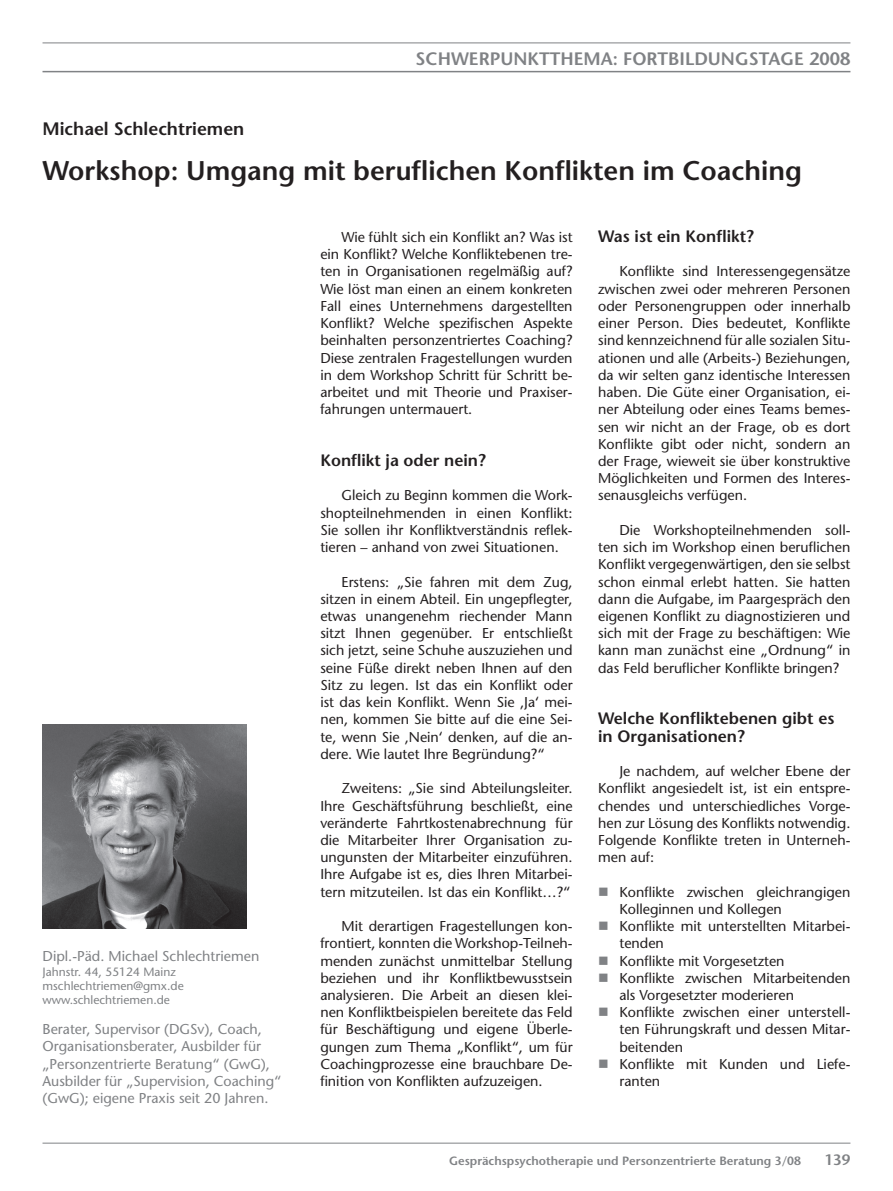
<style>
.page{position:relative;width:893px;height:1191px;background:#fff}
.page>*{position:absolute;margin:0;border:0;box-sizing:border-box;transform-origin:0 0}
.t1{font:600 27px "Stone Sans";color:#231f20}
.t2{font:600 18px "Stone Sans";color:#808285}
.t3{font:600 18px "Stone Sans";color:#231f20}
.t4{font:600 16.5px/17.2px "Stone Sans";color:#231f20}
.t5{font:600 15px "Stone Sans";color:#808285}
.t6{font:14.25px/17.2px "Stone Sans";color:#231f20;text-align:justify}
.t7{font:14.25px/17.1px "Stone Sans";color:#808285}
.t8{font:14.25px "Wingdings";color:#808285}
.t9{font:12px/14.4px "Stone Sans";color:#808285}
.t10{font:600 12px "Stone Sans";color:#808285}
</style>
<div class="page">
<hr style="left:43px;top:1142px;width:807px;height:1px;background:#808285">
<hr style="left:43px;top:43px;width:807px;height:1px;background:#808285">
<hr style="left:43px;top:71px;width:807px;height:1px;background:#808285">
<img style="left:43px;top:724px;width:204px;height:204px">
<p class="t2" style="left:416px;top:47px;width:436px">Schwerpunktthema: Fortbildungstage 2008</p>
<p class="t3" style="left:43px;top:118px;width:203px">M ichael Schlechtriemen</p>
<h1 class="t1" style="left:43px;top:154px;width:761px">Workshop: Umgang mit beruflichen Konflikten im Coaching</h1>
<p class="t7" style="left:43px;top:947px;width:218px">Dipl.-Päd. Michael Schlechtriemen</p>
<p class="t9" style="left:43px;top:964px;width:143px">Jahnstr. 44, 55124 Mainz mschlechtriemen@gmx.de www.schlechtriemen.de</p>
<p class="t7" style="left:43px;top:1020px;width:240px">Berater, Supervisor (DGSv), Coach, Organisationsberater, Ausbilder für „Personzentrierte Beratung“ (GwG), Ausbilder für „Supervision, Coaching“ (GwG); eigene Praxis seit 20 Jahren.</p>
<p class="t6" style="left:320px;top:228px;width:254px;text-indent:21px">Wie fühlt sich ein Konflikt an? Was ist ein Konflikt? Welche Konfliktebenen tre&shy;ten in Organisationen regelmäßig auf?<br>Wie löst man einen an einem konkreten Fall eines Unternehmens dargestellten Konflikt? Welche spezifischen Aspekte beinhalten personzentriertes Coaching?<br>Diese zentralen Fragestellungen wurden in dem Workshop Schritt für Schritt be&shy;arbeitet und mit Theorie und Praxiser&shy;fahrungen untermauert.</p>
<p class="t4" style="left:320px;top:451px;width:167px">Konflikt ja oder nein?</p>
<p class="t6" style="left:320px;top:487px;width:254px;text-indent:21px">Gleich zu Beginn kommen die Work&shy;shopteilnehmenden in einen Konflikt:<br>Sie sollen ihr Konfliktverständnis reflek&shy;tieren – anhand von zwei Situationen.</p>
<p class="t6" style="left:320px;top:573px;width:254px;text-indent:21px">Erstens: „Sie fahren mit dem Zug, sitzen in einem Abteil. Ein ungepflegter, etwas unangenehm riechender Mann sitzt Ihnen gegenüber. Er entschließt sich jetzt, seine Schuhe auszuziehen und seine Füße direkt neben Ihnen auf den Sitz zu legen. Ist das ein Konflikt oder ist das kein Konflikt. Wenn Sie ‚Ja‘ mei&shy;nen, kommen Sie bitte auf die eine Sei&shy;te, wenn Sie ‚Nein‘ denken, auf die an&shy;dere. Wie lautet Ihre Begründung?“</p>
<p class="t6" style="left:320px;top:779px;width:254px;text-indent:21px">Zweitens: „Sie sind Abteilungsleiter.<br>Ihre Geschäftsführung beschließt, eine veränderte Fahrtkostenabrechnung für die Mitarbeiter Ihrer Organisation zu&shy;ungunsten der Mitarbeiter einzuführen.<br>Ihre Aufgabe ist es, dies Ihren Mitarbei&shy;tern mitzuteilen. Ist das ein Konflikt…?“</p>
<p class="t6" style="left:320px;top:917px;width:254px;text-indent:21px">Mit derartigen Fragestellungen kon&shy;frontiert, konnten die Workshop-Teilneh&shy;menden zunächst unmittelbar Stellung beziehen und ihr Konfliktbewusstsein analysieren. Die Arbeit an diesen klei&shy;nen Konfliktbeispielen bereitete das Feld für Beschäftigung und eigene Überle&shy;gungen zum Thema „Konflikt“, um für Coachingprozesse eine brauchbare De&shy;finition von Konflikten aufzuzeigen.</p>
<p class="t4" style="left:598px;top:228px;width:157px">Was ist ein Konflikt?</p>
<p class="t6" style="left:598px;top:263px;width:254px;text-indent:21px">Konflikte sind Interessengegensätze zwischen zwei oder mehreren Personen oder Personengruppen oder innerhalb einer Person. Dies bedeutet, Konflikte sind kennzeichnend für alle sozialen Situ&shy;ationen und alle (Arbeits-) Beziehungen, da wir selten ganz identische Interessen haben. Die Güte einer Organisation, ei&shy;ner Abteilung oder eines Teams bemes&shy;sen wir nicht an der Frage, ob es dort Konflikte gibt oder nicht, sondern an der Frage, wieweit sie über konstruktive Möglichkeiten und Formen des Interes&shy;senausgleichs verfügen.</p>
<p class="t6" style="left:598px;top:521px;width:254px;text-indent:21px">Die Workshopteilnehmenden soll&shy;ten sich im Workshop einen beruflichen Konflikt vergegenwärtigen, den sie selbst schon einmal erlebt hatten. Sie hatten dann die Aufgabe, im Paargespräch den eigenen Konflikt zu diagnostizieren und sich mit der Frage zu beschäftigen: Wie kann man zunächst eine „Ordnung“ in das Feld beruflicher Konflikte bringen?</p>
<p class="t4" style="left:598px;top:710px;width:238px">Welche Konfliktebenen gibt es in Organisationen?</p>
<p class="t6" style="left:598px;top:762px;width:254px;text-indent:21px">Je nachdem, auf welcher Ebene der Konflikt angesiedelt ist, ist ein entspre&shy;chendes und unterschiedliches Vorge&shy;hen zur Lösung des Konflikts notwendig.<br>Folgende Konflikte treten in Unterneh&shy;men auf:</p>
<p class="t6" style="left:619px;top:883px;width:233px;text-align:left">Konflikte zwischen gleichrangigen<br>Kolleginnen und Kollegen<br>Konflikte mit unterstellten Mitarbei&shy;tenden<br>Konflikte mit Vorgesetzten<br>Konflikte zwischen Mitarbeitenden als Vorgesetzter moderieren<br>Konflikte zwischen einer unterstell&shy;ten Führungskraft und dessen Mitar&shy;beitenden<br>Konflikte mit Kunden und Liefe&shy;ranten</p>
<p class="t8" style="left:598px;top:884px;width:12px">■</p>
<p class="t8" style="left:598px;top:918px;width:12px">■</p>
<p class="t8" style="left:598px;top:1004px;width:12px">■</p>
<p class="t8" style="left:598px;top:1056px;width:12px">■</p>
<p class="t10" style="left:449px;top:1154px;width:354px">Gesprächspsychotherapie und Personzentrierte Beratung 3/08</p>
<p class="t5" style="left:825px;top:1151px;width:27px">139</p>
</div>
